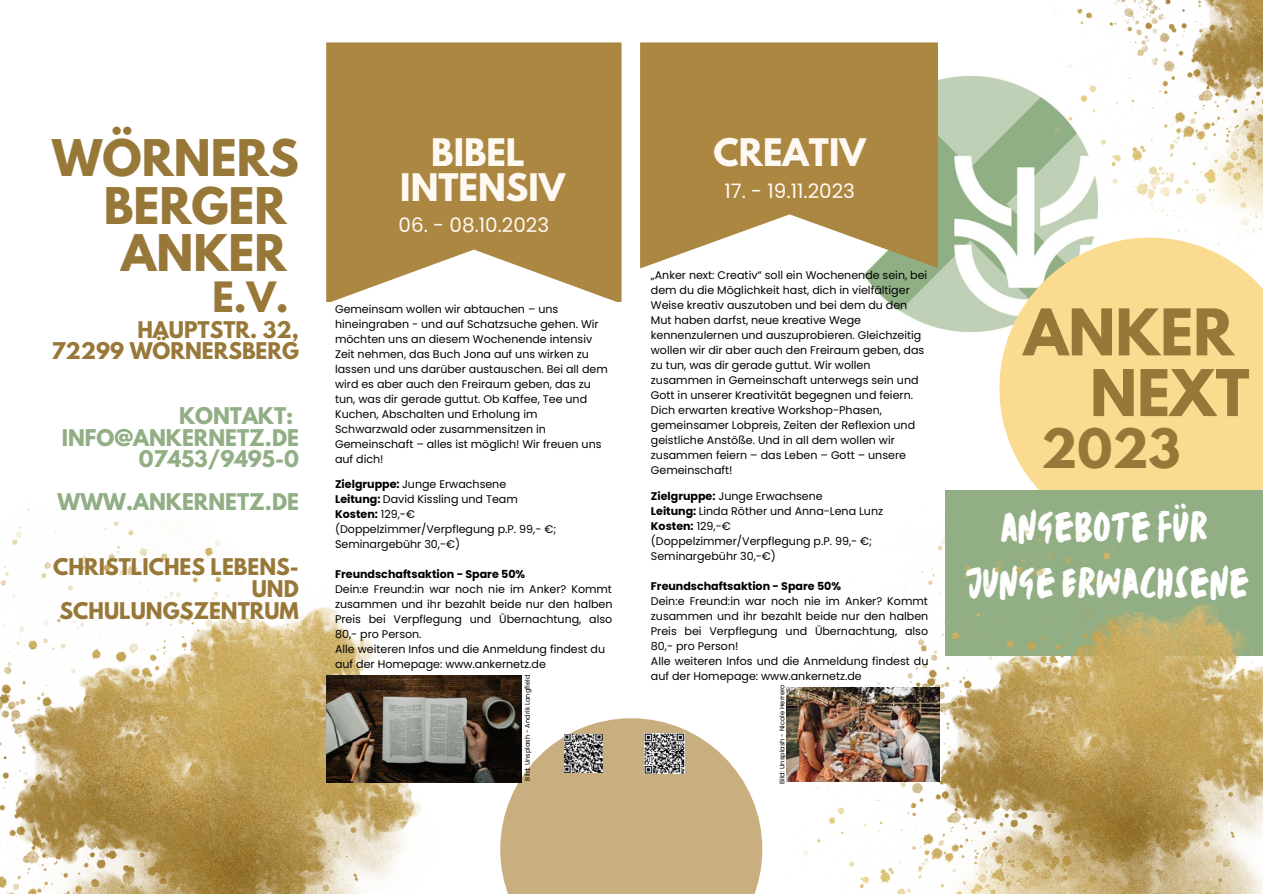
<style>
.page{position:relative;width:1263px;height:894px;background:#fff}
.page>*{position:absolute;margin:0;border:0;box-sizing:border-box;transform-origin:0 0}
.t1{font:700 57px/60.6px "League Spartan";color:#987838;text-align:right}
.t2{font:700 48px "League Spartan";color:#987838}
.t3{font:700 44.7px/47.4px "League Spartan";color:#987838;text-align:right}
.t4{font:39.9px/55.7px "TC October Regular";color:#fff;text-align:center}
.t5{font:700 37.05px "League Spartan";color:#987838}
.t6{font:700 33.6px/35px "League Spartan";color:#fff9f3;text-align:center}
.t7{font:700 20.4px/21.6px "League Spartan";color:#987838;text-align:right}
.t8{font:700 20.4px/21.6px "League Spartan";color:#91ae85;text-align:right}
.t9{font:19.95px "Poppins";color:#fff9f3}
.t10{font:11.1px/15px "Poppins";color:#000}
.t11{font:700 11.1px "Poppins";color:#000}
.t12{font:6.6px "Poppins";color:#000}
.s1{font-weight:700}
</style>
<div class="page">
<svg style="left:500px;top:718px;width:244px;height:175px;background:#cfb88e"></svg>
<img style="left:865px;top:77px;width:130px;height:254px">
<div style="left:999px;top:359px;width:264px;height:123px;background:#fbdb8f"></div>
<svg style="left:640px;top:42px;width:297px;height:226px;background:#b49457"></svg>
<img style="left:744px;top:482px;width:519px;height:411px">
<svg style="left:326px;top:42px;width:295px;height:260px;background:#b39355"></svg>
<img style="left:0;top:497px;width:473px;height:396px">
<img style="left:326px;top:675px;width:196px;height:107px">
<img style="left:787px;top:687px;width:153px;height:94px">
<img style="left:645px;top:733px;width:39px;height:40px">
<img style="left:995px;top:0;width:268px;height:359px">
<img style="left:564px;top:734px;width:38px;height:38px">
<h3 class="t3" style="left:52px;top:140px;width:248px">WÖRNERS<br>BERGER<br>ANKER</h3>
<h3 class="t5" style="left:212px;top:278px;width:78px">E.V.</h3>
<h3 class="t7" style="left:51px;top:321px;width:249px">HAUPTSTR. 32,<br>72299 WÖRNERSBERG</h3>
<h3 class="t8" style="left:62px;top:407px;width:239px">KONTAKT:<br>INFO@ANKERNETZ.DE<br>07453/9495-0</h3>
<h3 class="t8" style="left:58px;top:494px;width:243px">WWW.ANKERNETZ.DE</h3>
<h3 class="t7" style="left:53px;top:558px;width:247px">CHRISTLICHES LEBENS-<br>UND<br>SCHULUNGSZENTRUM</h3>
<h3 class="t6" style="left:400px;top:139px;width:166px">BIBEL<br>INTENSIV</h3>
<h3 class="t9" style="left:399px;top:211px;width:152px">06. - 08.10.2023</h3>
<h3 class="t6" style="left:714px;top:139px;width:154px">CREATIV</h3>
<h3 class="t9" style="left:724px;top:177px;width:132px">17. - 19.11.2023</h3>
<p class="t10" style="left:651px;top:267px;width:278px">„Anker next: Creativ“ soll ein Wochenende sein, bei dem du die Möglichkeit hast, dich in vielfältiger Weise kreativ auszutoben und bei dem du den Mut haben darfst, neue kreative Wege kennenzulernen und auszuprobieren. Gleichzeitig wollen wir dir aber auch den Freiraum geben, das zu tun, was dir gerade guttut. Wir wollen zusammen in Gemeinschaft unterwegs sein und Gott in unserer Kreativität begegnen und feiern.<br>Dich erwarten kreative Workshop-Phasen, gemeinsamer Lobpreis, Zeiten der Reflexion und geistliche Anstöße. Und in all dem wollen wir zusammen feiern – das Leben – Gott – unsere Gemeinschaft!</p>
<p class="t10" style="left:651px;top:488px;width:234px"><span class="s1">Zielgruppe:</span> Junge Erwachsene<br><span class="s1">Leitung:</span> Linda Röther und Anna-Lena Lunz<br><span class="s1">Kosten:</span> 129,-€ (Doppelzimmer/Verpflegung p.P. 99,- €;<br>Seminargebühr 30,-€)</p>
<p class="t11" style="left:651px;top:578px;width:192px">Freundschaftsaktion - Spare 50%</p>
<p class="t10" style="left:651px;top:593px;width:279px">Dein:e Freund:in war noch nie im Anker? Kommt zusammen und ihr bezahlt beide nur den halben Preis bei Verpflegung und Übernachtung, also 80,- pro Person!<br>Alle weiteren Infos und die Anmeldung findest du auf der Homepage: www.ankernetz.de</p>
<p class="t10" style="left:335px;top:302px;width:274px">Gemeinsam wollen wir abtauchen – uns hineingraben - und auf Schatzsuche gehen. Wir möchten uns an diesem Wochenende intensiv Zeit nehmen, das Buch Jona auf uns wirken zu lassen und uns darüber austauschen. Bei all dem wird es aber auch den Freiraum geben, das zu tun, was dir gerade guttut. Ob Kaffee, Tee und Kuchen, Abschalten und Erholung im Schwarzwald oder zusammensitzen in Gemeinschaft – alles ist möglich! Wir freuen uns auf dich!</p>
<p class="t10" style="left:335px;top:476px;width:223px"><span class="s1">Zielgruppe:</span> Junge Erwachsene<br><span class="s1">Leitung:</span> David Kissling und Team<br><span class="s1">Kosten:</span> 129,-€ (Doppelzimmer/Verpflegung p.P. 99,- €;<br>Seminargebühr 30,-€)</p>
<p class="t11" style="left:335px;top:566px;width:192px">Freundschaftsaktion - Spare 50%</p>
<p class="t10" style="left:335px;top:581px;width:279px">Dein:e Freund:in war noch nie im Anker? Kommt zusammen und ihr bezahlt beide nur den halben Preis bei Verpflegung und Übernachtung, also 80,- pro Person.<br>Alle weiteren Infos und die Anmeldung findest du auf der Homepage: www.ankernetz.de</p>
<p class="t12" style="left:523px;top:780px;width:107px;rotate:-90deg">Bild: Unsplash - Andrik Langfield</p>
<p class="t12" style="left:778px;top:783px;width:101px;rotate:-90deg">Bild: Unsplash - Nicole Herrero</p>
<h1 class="t1" style="left:1024px;top:309px;width:227px">ANKER<br>NEXT</h1>
<h2 class="t2" style="left:1041px;top:425px;width:141px">2023</h2>
<h3 class="t4" style="left:965px;top:499px;width:286px">ANGEBOTE FÜR<br>JUNGE ERWACHSENE</h3>
</div>
